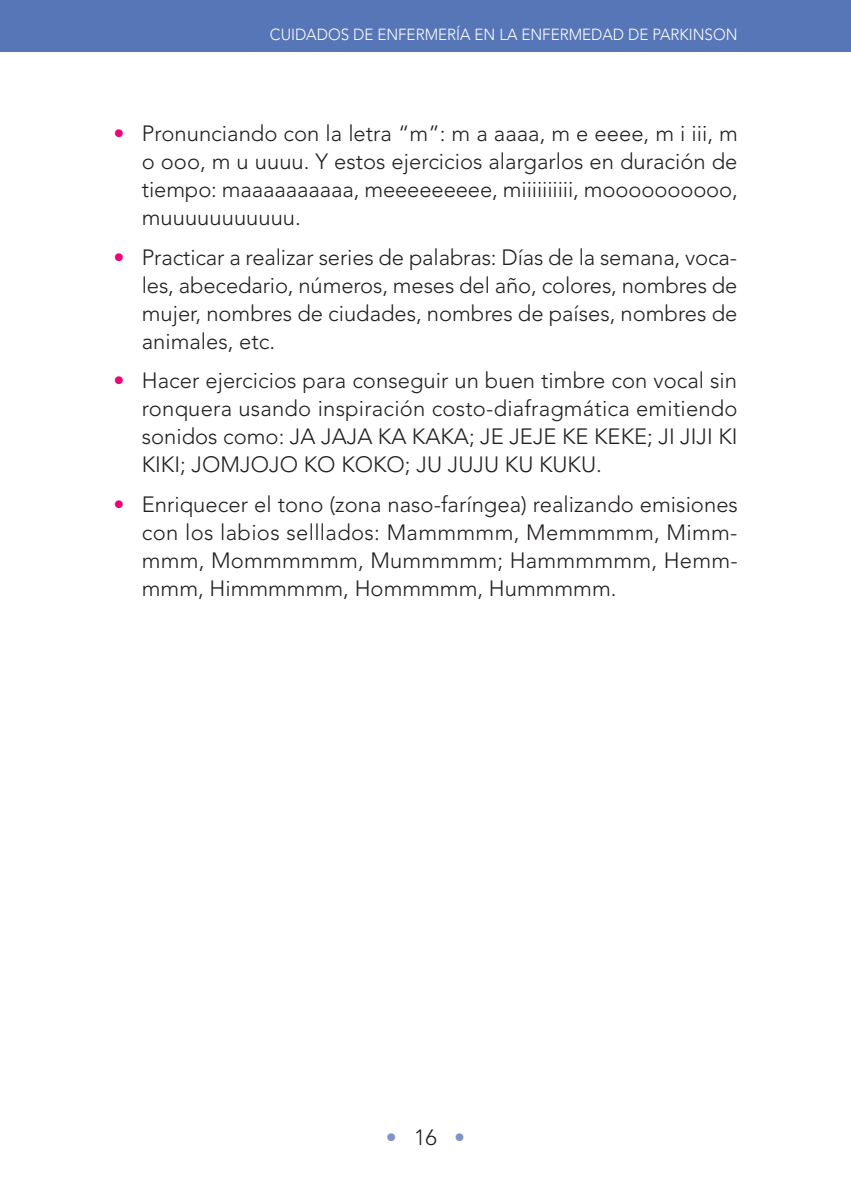
<style>
.page{position:relative;width:851px;height:1191px;background:#fff}
.page>*{position:absolute;margin:0;border:0;box-sizing:border-box;transform-origin:0 0}
.t1{font:300 22px/28px "Avenir LT Std";color:#231f20;text-align:justify}
.t2{font:300 22px "Avenir LT Std";color:#8093c8}
.t3{font:300 16px "Avenir LT Std";color:#fff;scale:.95 1}
.s1{font-weight:500;color:#ed0277}
.s2{color:#231f20}
</style>
<div class="page">
<div style="left:0;top:0;width:850px;height:51px;background:#5676b8"></div>
<hr style="left:850px;top:0;width:1px;height:51px;background:#ed0277">
<p class="t3" style="left:270px;top:26px;width:493px">CUIDADOS DE ENFERMERÍA EN LA ENFERMEDAD DE PARKINSON</p>
<p class="t1" style="left:142px;top:120px;width:597px;text-indent:-28px"><span class="s1">•</span> Pronunciando con la letra “m”: m a aaaa, m e eeee, m i iii, m o ooo, m u uuuu. Y estos ejercicios alargarlos en duración de tiempo: maaaaaaaaaa, meeeeeeeee, miiiiiiiiii, moooooooooo, muuuuuuuuuuu.</p>
<p class="t1" style="left:142px;top:243px;width:597px;text-indent:-28px"><span class="s1">•</span> Practicar a realizar series de palabras: Días de la semana, voca&shy;les, abecedario, números, meses del año, colores, nombres de mujer, nombres de ciudades, nombres de países, nombres de animales, etc.</p>
<p class="t1" style="left:142px;top:367px;width:597px;text-indent:-28px"><span class="s1">•</span> Hacer ejercicios para conseguir un buen timbre con vocal sin ronquera usando inspiración costo-diafragmática emitiendo sonidos como: JA JAJA KA KAKA; JE JEJE KE KEKE; JI JIJI KI KIKI; JOMJOJO KO KOKO; JU JUJU KU KUKU.</p>
<p class="t1" style="left:142px;top:490px;width:597px;text-indent:-28px"><span class="s1">•</span> Enriquecer el tono (zona naso-faríngea) realizando emisiones con los labios selllados: Mammmmm, Memmmmm, Mimm&shy;mmm, Mommmmmm, Mummmmm; Hammmmmm, Hemm&shy;mmm, Himmmmmm, Hommmmm, Hummmmm.</p>
<p class="t2" style="left:386px;top:1124px;width:81px">• <span class="s2">16</span> •</p>
</div>
